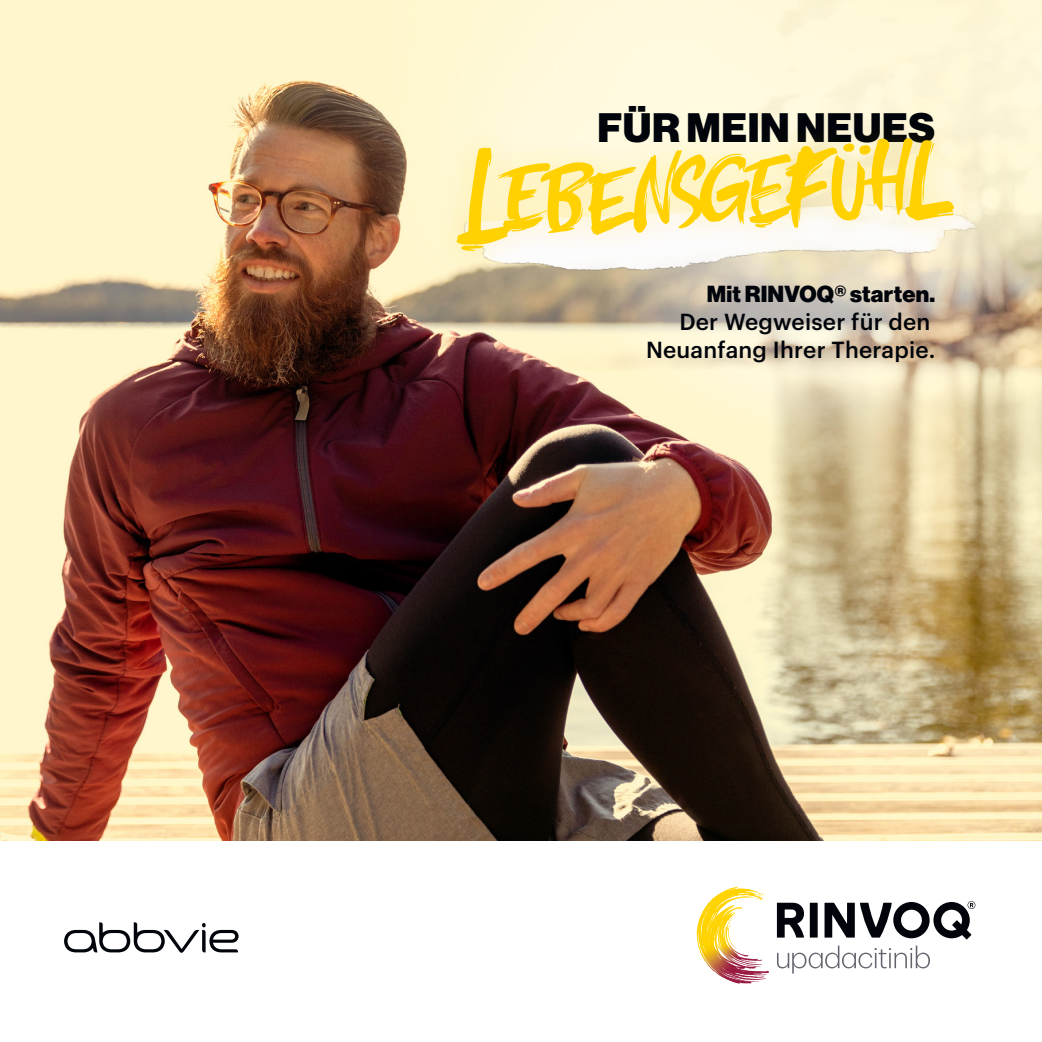
<style>
.page{position:relative;width:1042px;height:1042px;background:#fff}
.page>*{position:absolute;margin:0;border:0;box-sizing:border-box;transform-origin:0 0}
.t1{font:89.08px "Upa Handwriting";color:#ffd100}
.t2{font:40.25px "N Haas Grotesk DS Pro 95 Blk";letter-spacing:.015em;color:#01040a}
.t3{font:500 22.75px/28px "Graphik";letter-spacing:.01em;color:#01040a;text-align:right}
.t4{font:22.75px "N Haas Grotesk DS Pro 95 Blk";letter-spacing:.01em;color:#01040a}
.s1{font-size:117.6px}
.s2{font-size:85.92px}
.s3{font-size:90.83px}
.s4{font-size:84.7px}
.s5{font-size:80.5px}
.s6{font-size:96.95px}
.s7{font-size:90.65px}
.s8{font-size:98.52px}
</style>
<div class="page">
<img style="left:0;top:0;width:1042px;height:840px">
<svg style="left:64px;top:922px;width:175px;height:31px"></svg>
<svg style="left:697px;top:887px;width:45px;height:69px"></svg>
<div style="left:810px;top:903px;width:7px;height:34px;background:#01040a"></div>
<svg style="left:777px;top:903px;width:27px;height:34px"></svg>
<svg style="left:777px;top:945px;width:153px;height:28px"></svg>
<svg style="left:824px;top:901px;width:151px;height:38px"></svg>
<svg style="left:593px;top:146px;width:449px;height:295px;background:#dfd0b2"></svg>
<img style="left:404px;top:197px;width:638px;height:105px">
<svg style="left:425px;top:96px;width:557px;height:183px;background:#f9f2d4"></svg>
<svg style="left:842px;top:143px;width:29px;height:12px"></svg>
<h2 class="t2" style="left:597px;top:105px;width:339px">FÜR MEIN NEUES</h2>
<h1 class="t1" style="left:451px;top:150px;width:506px;rotate:-3deg"><span class="s1">L</span><span class="s2">E</span><span class="s3">B</span><span class="s4">E</span><span class="s5">N</span>SG<span class="s2">E</span><span class="s6">F</span><span class="s7">U</span>H<span class="s8">L</span></h1>
<p class="t4" style="left:707px;top:280px;width:230px">Mit RINVOQ® starten.</p>
<p class="t3" style="left:646px;top:305px;width:291px">Der Wegweiser für den<br>Neuanfang Ihrer Therapie.</p>
</div>
